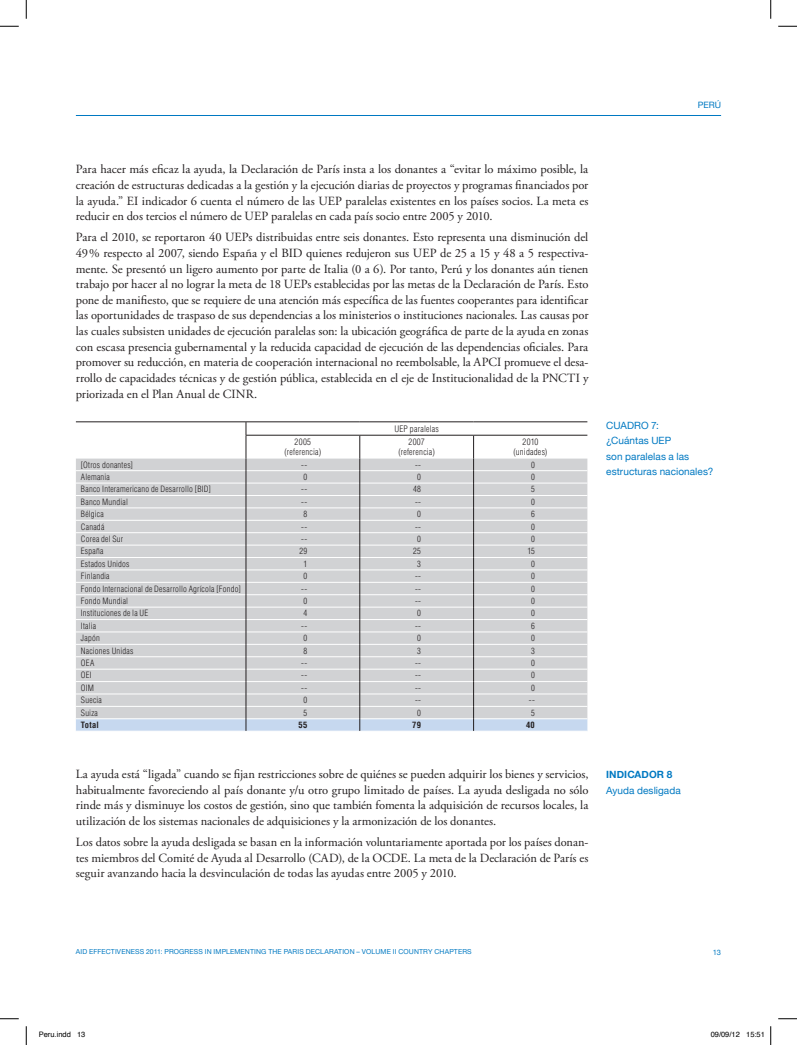
<style>
.page{position:relative;width:797px;height:1045px;background:#fff}
.page>*{position:absolute;margin:0;border:0;box-sizing:border-box;transform-origin:0 0}
.t1{font:12.5px/15.6px "Adobe Garamond Pro";color:#231f20;text-align:justify}
.t2{font:10px/15.6px "Helvetica Neue";letter-spacing:.01em;color:#0079c2}
.t3{font:700 10px "Helvetica Neue";letter-spacing:.01em;color:#0079c2}
.t4{font:300 condensed 8.75px/10px "Helvetica LT Std";letter-spacing:.025em;color:#231f20;text-align:center}
.t5{font:8.75px "Helvetica Neue";color:#0079c2}
.t6{font:300 condensed 8.5px "Helvetica LT Std";letter-spacing:.025em;color:#231f20}
.t7{font:700 condensed 8.5px "Helvetica LT Std";letter-spacing:.035em;color:#231f20}
.t8{font:7.5px "Helvetica";color:#000}
.t9{font:7.5px "Helvetica Neue";color:#0079c2}
.t10{font:6.88px "Helvetica Neue";letter-spacing:.025em;color:#0079c2}
</style>
<div class="page">
<hr style="left:76px;top:115px;width:645px;height:1px;background:#0079c2">
<hr style="left:76px;top:421px;width:170px;height:1px;background:#231f20">
<hr style="left:246px;top:421px;width:114px;height:1px;background:#231f20">
<svg style="left:76px;top:422px;width:511px;height:309px"></svg>
<hr style="left:360px;top:421px;width:113px;height:1px;background:#231f20">
<hr style="left:473px;top:421px;width:114px;height:1px;background:#231f20">
<hr style="left:246px;top:435px;width:114px;height:1px;background:#231f20">
<hr style="left:360px;top:435px;width:113px;height:1px;background:#231f20">
<hr style="left:473px;top:435px;width:114px;height:1px;background:#231f20">
<svg style="left:0;top:25px;width:19px;height:2px"></svg>
<svg style="left:778px;top:25px;width:19px;height:2px"></svg>
<svg style="left:0;top:1018px;width:19px;height:1px"></svg>
<svg style="left:778px;top:1018px;width:19px;height:1px"></svg>
<svg style="left:25px;top:0;width:2px;height:19px"></svg>
<svg style="left:25px;top:1026px;width:2px;height:19px"></svg>
<svg style="left:770px;top:0;width:1px;height:19px"></svg>
<svg style="left:770px;top:1026px;width:1px;height:19px"></svg>
<p class="t5" style="left:697px;top:97px;width:18px">PERÚ</p>
<p class="t1" style="left:76px;top:162px;width:514px">Para hacer más eficaz la ayuda, la Declaración de París insta a los donantes a “evitar lo máximo posible, la creación de estructuras dedicadas a la gestión y la ejecución diarias de proyectos y programas financiados por la ayuda.” EI indicador 6 cuenta el número de las UEP paralelas existentes en los países socios. La meta es reducir en dos tercios el número de UEP paralelas en cada país socio entre 2005 y 2010.</p>
<p class="t1" style="left:76px;top:230px;width:514px">Para el 2010, se reportaron 40 UEPs distribuidas entre seis donantes. Esto representa una disminución del 49% respecto al 2007, siendo España y el BID quienes redujeron sus UEP de 25 a 15 y 48 a 5 respectiva&shy;mente. Se presentó un ligero aumento por parte de Italia (0 a 6). Por tanto, Perú y los donantes aún tienen trabajo por hacer al no lograr la meta de 18 UEPs establecidas por las metas de la Declaración de París. Esto pone de manifiesto, que se requiere de una atención más específica de las fuentes cooperantes para identificar las oportunidades de traspaso de sus dependencias a los ministerios o instituciones nacionales. Las causas por las cuales subsisten unidades de ejecución paralelas son: la ubicación geográfica de parte de la ayuda en zonas con escasa presencia gubernamental y la reducida capacidad de ejecución de las dependencias oficiales. Para promover su reducción, en materia de cooperación internacional no reembolsable, la APCI promueve el desa&shy;rrollo de capacidades técnicas y de gestión pública, establecida en el eje de Institucionalidad de la PNCTI y priorizada en el Plan Anual de CINR.</p>
<p class="t4" style="left:394px;top:423px;width:46px">UEP paralelas</p>
<p class="t4" style="left:285px;top:437px;width:38px">2005 (referencia)</p>
<p class="t4" style="left:398px;top:437px;width:38px">2007 (referencia)</p>
<p class="t4" style="left:513px;top:437px;width:35px">2010 (unidades)</p>
<p class="t6" style="left:81px;top:459px;width:54px">[Otros donantes]</p>
<p class="t6" style="left:301px;top:459px;width:8px">--</p>
<p class="t6" style="left:415px;top:459px;width:8px">--</p>
<p class="t6" style="left:531px;top:459px;width:5px">0</p>
<p class="t6" style="left:81px;top:471px;width:30px">Alemania</p>
<p class="t6" style="left:303px;top:471px;width:5px">0</p>
<p class="t6" style="left:417px;top:471px;width:5px">0</p>
<p class="t6" style="left:531px;top:471px;width:5px">0</p>
<p class="t6" style="left:81px;top:484px;width:131px">Banco Interamericano de Desarrollo [BID]</p>
<p class="t6" style="left:301px;top:484px;width:8px">--</p>
<p class="t6" style="left:413px;top:484px;width:9px">48</p>
<p class="t6" style="left:531px;top:484px;width:5px">5</p>
<p class="t6" style="left:81px;top:496px;width:48px">Banco Mundial</p>
<p class="t6" style="left:301px;top:496px;width:8px">--</p>
<p class="t6" style="left:415px;top:496px;width:8px">--</p>
<p class="t6" style="left:531px;top:496px;width:5px">0</p>
<p class="t6" style="left:81px;top:509px;width:24px">Bélgica</p>
<p class="t6" style="left:303px;top:509px;width:5px">8</p>
<p class="t6" style="left:417px;top:509px;width:5px">0</p>
<p class="t6" style="left:531px;top:509px;width:5px">6</p>
<p class="t6" style="left:81px;top:521px;width:25px">Canadá</p>
<p class="t6" style="left:301px;top:521px;width:8px">--</p>
<p class="t6" style="left:415px;top:521px;width:8px">--</p>
<p class="t6" style="left:531px;top:521px;width:5px">0</p>
<p class="t6" style="left:81px;top:533px;width:44px">Corea del Sur</p>
<p class="t6" style="left:301px;top:533px;width:8px">--</p>
<p class="t6" style="left:417px;top:533px;width:5px">0</p>
<p class="t6" style="left:531px;top:533px;width:5px">0</p>
<p class="t6" style="left:81px;top:546px;width:24px">España</p>
<p class="t6" style="left:299px;top:546px;width:9px">29</p>
<p class="t6" style="left:413px;top:546px;width:9px">25</p>
<p class="t6" style="left:527px;top:546px;width:9px">15</p>
<p class="t6" style="left:81px;top:558px;width:50px">Estados Unidos</p>
<p class="t6" style="left:303px;top:558px;width:5px">1</p>
<p class="t6" style="left:417px;top:558px;width:5px">3</p>
<p class="t6" style="left:531px;top:558px;width:5px">0</p>
<p class="t6" style="left:81px;top:571px;width:30px">Finlandia</p>
<p class="t6" style="left:303px;top:571px;width:5px">0</p>
<p class="t6" style="left:415px;top:571px;width:8px">--</p>
<p class="t6" style="left:531px;top:571px;width:5px">0</p>
<p class="t6" style="left:81px;top:583px;width:161px">Fondo Internacional de Desarrollo Agrícola [Fondo]</p>
<p class="t6" style="left:301px;top:583px;width:8px">--</p>
<p class="t6" style="left:415px;top:583px;width:8px">--</p>
<p class="t6" style="left:531px;top:583px;width:5px">0</p>
<p class="t6" style="left:81px;top:595px;width:49px">Fondo Mundial</p>
<p class="t6" style="left:303px;top:595px;width:5px">0</p>
<p class="t6" style="left:415px;top:595px;width:8px">--</p>
<p class="t6" style="left:531px;top:595px;width:5px">0</p>
<p class="t6" style="left:81px;top:608px;width:69px">Instituciones de la UE</p>
<p class="t6" style="left:303px;top:608px;width:5px">4</p>
<p class="t6" style="left:417px;top:608px;width:5px">0</p>
<p class="t6" style="left:531px;top:608px;width:5px">0</p>
<p class="t6" style="left:81px;top:620px;width:17px">Italia</p>
<p class="t6" style="left:301px;top:620px;width:8px">--</p>
<p class="t6" style="left:415px;top:620px;width:8px">--</p>
<p class="t6" style="left:531px;top:620px;width:5px">6</p>
<p class="t6" style="left:81px;top:633px;width:20px">Japón</p>
<p class="t6" style="left:303px;top:633px;width:5px">0</p>
<p class="t6" style="left:417px;top:633px;width:5px">0</p>
<p class="t6" style="left:531px;top:633px;width:5px">0</p>
<p class="t6" style="left:81px;top:645px;width:54px">Naciones Unidas</p>
<p class="t6" style="left:303px;top:645px;width:5px">8</p>
<p class="t6" style="left:417px;top:645px;width:5px">3</p>
<p class="t6" style="left:531px;top:645px;width:5px">3</p>
<p class="t6" style="left:81px;top:657px;width:15px">OEA</p>
<p class="t6" style="left:301px;top:657px;width:8px">--</p>
<p class="t6" style="left:415px;top:657px;width:8px">--</p>
<p class="t6" style="left:531px;top:657px;width:5px">0</p>
<p class="t6" style="left:81px;top:670px;width:12px">OEI</p>
<p class="t6" style="left:301px;top:670px;width:8px">--</p>
<p class="t6" style="left:415px;top:670px;width:8px">--</p>
<p class="t6" style="left:531px;top:670px;width:5px">0</p>
<p class="t6" style="left:81px;top:682px;width:15px">OIM</p>
<p class="t6" style="left:301px;top:682px;width:8px">--</p>
<p class="t6" style="left:415px;top:682px;width:8px">--</p>
<p class="t6" style="left:531px;top:682px;width:5px">0</p>
<p class="t6" style="left:81px;top:695px;width:22px">Suecia</p>
<p class="t6" style="left:303px;top:695px;width:5px">0</p>
<p class="t6" style="left:415px;top:695px;width:8px">--</p>
<p class="t6" style="left:529px;top:695px;width:8px">--</p>
<p class="t6" style="left:81px;top:707px;width:18px">Suiza</p>
<p class="t6" style="left:303px;top:707px;width:5px">5</p>
<p class="t6" style="left:417px;top:707px;width:5px">0</p>
<p class="t6" style="left:531px;top:707px;width:5px">5</p>
<p class="t7" style="left:81px;top:719px;width:20px">Total</p>
<p class="t7" style="left:298px;top:719px;width:10px">55</p>
<p class="t7" style="left:412px;top:719px;width:10px">79</p>
<p class="t7" style="left:526px;top:719px;width:10px">40</p>
<p class="t1" style="left:76px;top:766px;width:514px">La ayuda está “ligada” cuando se fijan restricciones sobre de quiénes se pueden adquirir los bienes y servicios, habitualmente favoreciendo al país donante y/u otro grupo limitado de países. La ayuda desligada no sólo rinde más y disminuye los costos de gestión, sino que también fomenta la adquisición de recursos locales, la utilización de los sistemas nacionales de adquisiciones y la armonización de los donantes.</p>
<p class="t1" style="left:76px;top:834px;width:514px">Los datos sobre la ayuda desligada se basan en la información voluntariamente aportada por los países donan&shy;tes miembros del Comité de Ayuda al Desarrollo (CAD), de la OCDE. La meta de la Declaración de París es seguir avanzando hacia la desvinculación de todas las ayudas entre 2005 y 2010.</p>
<p class="t2" style="left:606px;top:416px;width:108px">CUADRO 7:<br>¿CUÁNTAS UEP<br>SON PARALELAS A LAS<br>ESTRUCTURAS NACIONALES?</p>
<p class="t3" style="left:606px;top:766px;width:68px">INDICADOR 8</p>
<p class="t2" style="left:606px;top:782px;width:76px">AYUDA DESLIGADA</p>
<p class="t10" style="left:76px;top:946px;width:397px">AID EFFECTIVENESS 2011: PROGRESS IN I MPLEMENTING THE PARIS DECLARATION – VOLUME II COUNTRY CHAPTERS</p>
<p class="t9" style="left:712px;top:946px;width:10px">13</p>
<p class="t8" style="left:39px;top:1029px;width:48px">Peru.indd 13</p>
<p class="t8" style="left:710px;top:1029px;width:56px">09/09/12 15:51</p>
</div>
